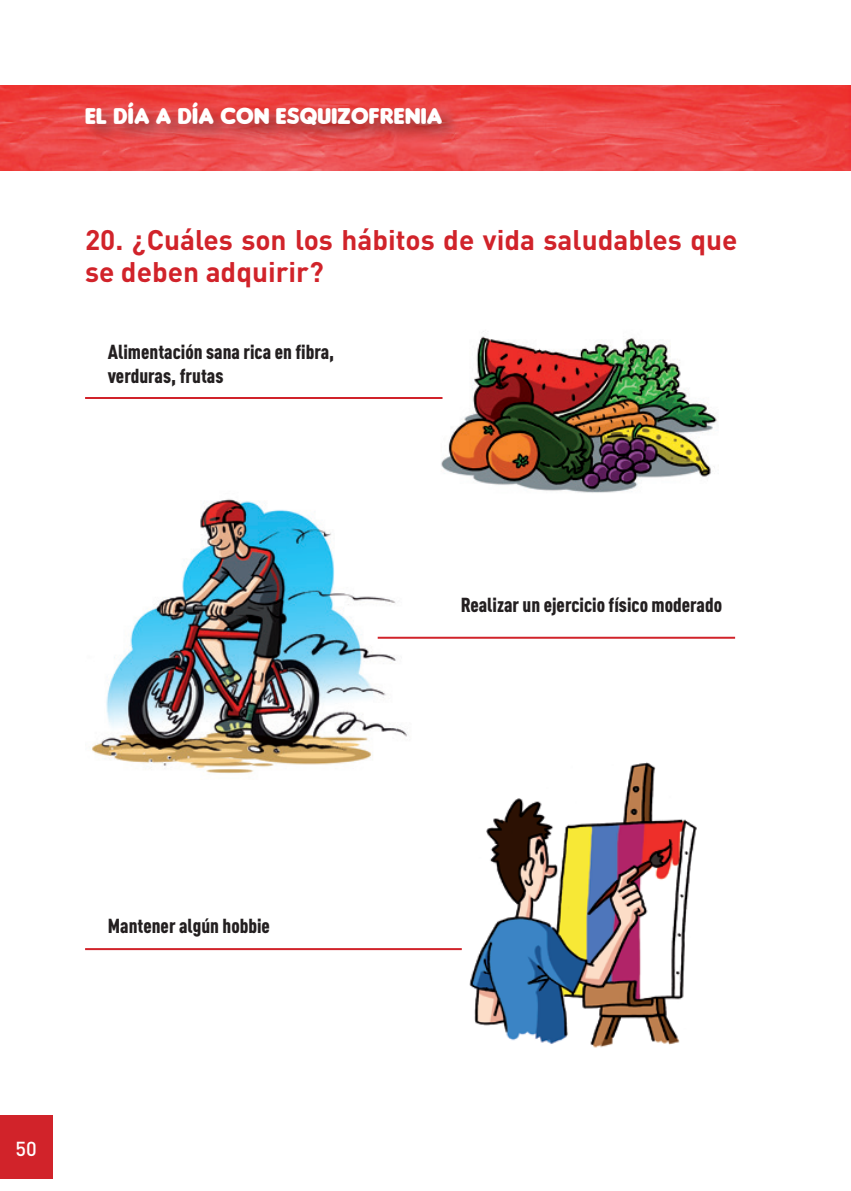
<style>
.page{position:relative;width:851px;height:1191px;background:#fff}
.page>*{position:absolute;margin:0;border:0;box-sizing:border-box;transform-origin:0 0}
.t1{font:700 28px/32px "DIN";color:#d1232a}
.t2{font:24px "Insaniburger";letter-spacing:.01em;color:#fff}
.t3{font:900 20px/24px "DIN Cond";color:#231f20}
.t4{font:500 20px "DIN";color:#fff}
</style>
<div class="page">
<div style="left:0;top:1115px;width:52px;height:64px;background:#d1232a"></div>
<img style="left:0;top:85px;width:851px;height:85px">
<div style="left:82px;top:97px;width:380px;height:47px;background:#231f20;opacity:.44"></div>
<img style="left:441px;top:331px;width:277px;height:162px">
<img style="left:92px;top:499px;width:321px;height:274px">
<img style="left:450px;top:762px;width:247px;height:286px">
<hr style="left:85px;top:397px;width:357px;height:2px;background:#d1232a">
<hr style="left:377px;top:637px;width:358px;height:2px;background:#d1232a">
<hr style="left:85px;top:948px;width:376px;height:2px;background:#d1232a">
<p class="t2" style="left:85px;top:102px;width:358px">EL DÍA A DÍA CON ESQUIZOFRENIA</p>
<h1 class="t1" style="left:85px;top:223px;width:653px">20. ¿Cuáles son los hábitos de vida saludables que se deben adquirir?</h1>
<p class="t3" style="left:108px;top:339px;width:228px">Alimentación sana rica en fibra, verduras, frutas</p>
<p class="t3" style="left:460px;top:592px;width:263px">Realizar un ejercicio físico moderado</p>
<p class="t3" style="left:108px;top:913px;width:164px">Mantener algún hobbie</p>
<p class="t4" style="left:16px;top:1135px;width:23px">50</p>
</div>
